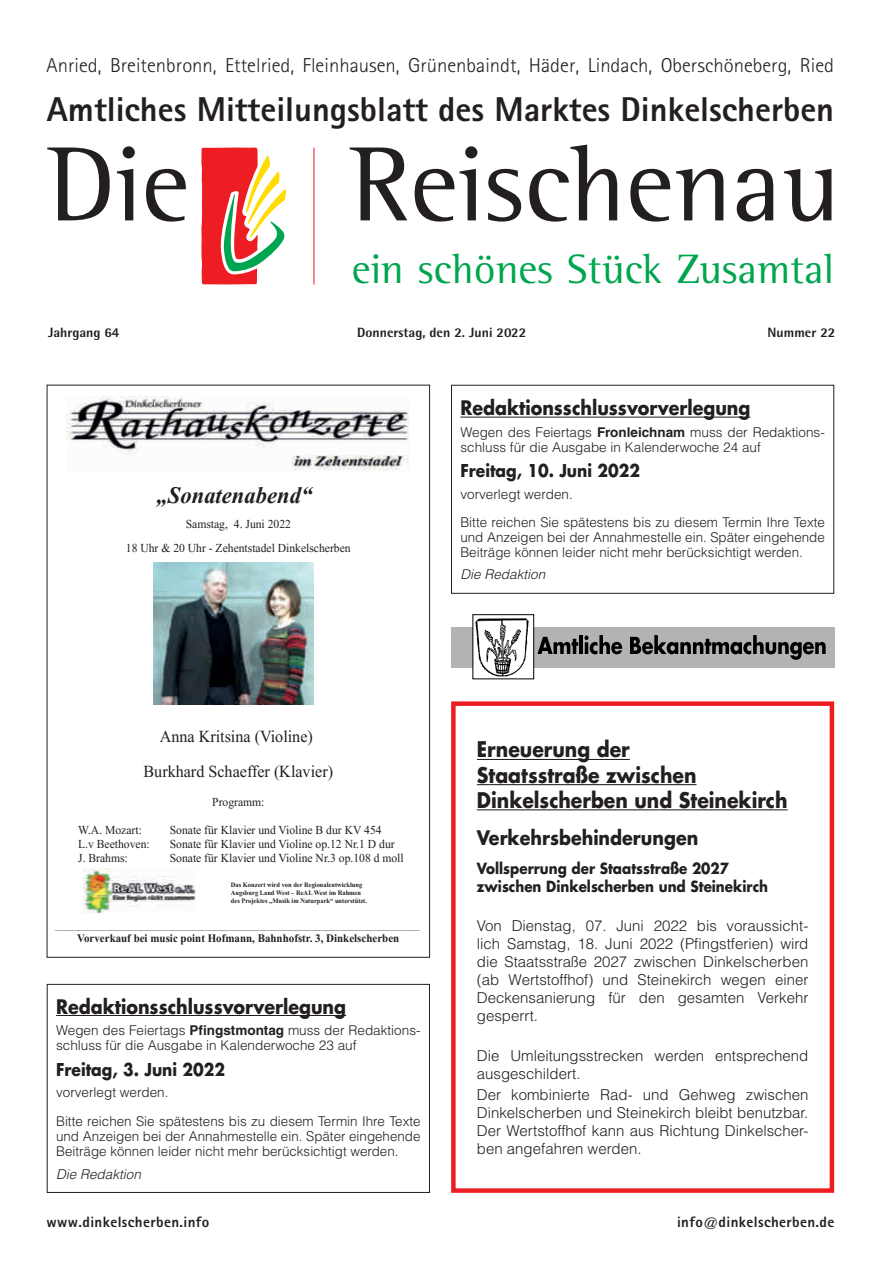
<style>
.page{position:relative;width:881px;height:1263px;background:#fff}
.page>*{position:absolute;margin:0;border:0;box-sizing:border-box;transform-origin:0 0}
.t1{font:108.3px "Agfa Rotis Semi Serif";color:#231f20}
.t2{font:42.15px "Agfa Rotis Semi Serif";color:#00a54f}
.t3{font:800 34.5px "Agfa Rotis Sans Serif";color:#231f20}
.t4{font:italic 700 23.7px "Ybkwpr Times New Roman";color:#231f20;scale:.95 1}
.t5{font:700 21px/25.2px "Futura LT";color:#231f20;scale:.9 1}
.t6{font:300 20.1px "Agfa Rotis Sans Serif";color:#231f20}
.t7{font:700 19.5px "Futura LT";color:#231f20;scale:.9 1}
.t8{font:700 17.25px "Futura LT";color:#231f20;scale:.9 1}
.t9{font:16.95px/35.1px "Qvbdbl Times New Roman";color:#231f20;text-align:center;scale:.95 1}
.t10{font:300 15px/18px "Helvetica LT";color:#231f20;text-align:justify}
.t11{font:700 15px/18px "Futura LT";color:#231f20;scale:.9 1}
.t12{font:800 15px "Agfa Rotis Sans Serif";letter-spacing:.025em;color:#231f20}
.t13{font:300 13.5px/15px "Helvetica LT";color:#231f20}
.t14{font:800 13.5px "Agfa Rotis Semisans";color:#231f20}
.t15{font:italic 300 13.5px "Helvetica LT";color:#231f20}
.t16{font:12.15px/23.4px "Qvbdbl Times New Roman";color:#231f20;text-align:center;scale:.95 1}
.t17{font:700 11.55px "Nxwhkh Times New Roman";color:#231f20;scale:.95 1}
.t18{font:8.1px "Qvbdbl Times New Roman";color:#231f20;scale:.95 1}
.t19{font:700 6.75px/7.8px "Nxwhkh Times New Roman";color:#231f20;scale:.95 1}
.s1{font-weight:700}
</style>
<div class="page">
<hr style="left:313px;top:148px;width:1px;height:136px;background:#ee1d23">
<svg style="left:201px;top:147px;width:85px;height:138px"></svg>
<img style="left:153px;top:563px;width:160px;height:142px">
<img style="left:67px;top:397px;width:342px;height:73px">
<img style="left:83px;top:869px;width:112px;height:43px">
<hr style="left:56px;top:1015px;width:290px;height:1px;background:#231f20">
<div style="left:47px;top:984px;width:382px;height:209px;border:1px solid #231f20"></div>
<hr style="left:460px;top:417px;width:290px;height:1px;background:#231f20">
<div style="left:451px;top:385px;width:382px;height:209px;border:1px solid #231f20"></div>
<div style="left:451px;top:627px;width:382px;height:41px;background:#b3b3b3"></div>
<img style="left:474px;top:618px;width:57px;height:59px">
<svg style="left:537px;top:637px;width:41px;height:17px"></svg>
<hr style="left:579px;top:635px;width:3px;height:19px;background:#000">
<svg style="left:584px;top:635px;width:38px;height:19px"></svg>
<svg style="left:630px;top:635px;width:195px;height:25px"></svg>
<hr style="left:476px;top:759px;width:153px;height:1px;background:#231f20">
<hr style="left:476px;top:784px;width:220px;height:1px;background:#231f20">
<hr style="left:476px;top:809px;width:311px;height:1px;background:#231f20">
<div style="left:451px;top:701px;width:382px;height:492px;border:4px solid #ee1d23"></div>
<h3 class="t6" style="left:47px;top:53px;width:788px">Anried, Breitenbronn, Ettelried, Fleinhausen, Grünenbaindt, Häder, Lindach, Oberschöneberg, Ried</h3>
<h3 class="t3" style="left:47px;top:87px;width:788px">Amtliches Mitteilungsblatt des Marktes Dinkelscherben</h3>
<h1 class="t1" style="left:48px;top:121px;width:143px">Die</h1>
<h1 class="t1" style="left:350px;top:121px;width:490px">Reischenau</h1>
<h2 class="t2" style="left:352px;top:244px;width:483px">ein schönes Stück Zusamtal</h2>
<p class="t14" style="left:48px;top:323px;width:73px">Jahrgang 64</p>
<p class="t14" style="left:357px;top:323px;width:170px">Donnerstag, den 2. Juni 2022</p>
<p class="t14" style="left:767px;top:323px;width:69px">Nummer 22</p>
<h3 class="t4" style="left:157px;top:486px;width:165px">„Sonatenabend“</h3>
<p class="t16" style="left:126px;top:514px;width:238px">Samstag, 4. Juni 2022<br>18 Uhr &amp; 20 Uhr - Zehentstadel Dinkelscherben</p>
<h3 class="t7" style="left:460px;top:395px;width:323px">Redaktionsschlussvorverlegung</h3>
<p class="t13" style="left:460px;top:424px;width:366px">Wegen des Feiertags <span class="s1">Fronleichnam</span> muss der Redaktions&shy;schluss für die Ausgabe in Kalenderwoche 24 auf</p>
<p class="t8" style="left:460px;top:459px;width:201px">Freitag, 10. Juni 2022</p>
<p class="t13" style="left:460px;top:480px;width:366px;line-height:28.5px">vorverlegt werden.<br>Bitte reichen Sie spätestens bis zu diesem Termin Ihre Texte</p>
<p class="t13" style="left:460px;top:530px;width:366px">und Anzeigen bei der Annahmestelle ein. Später eingehende<br>Beiträge können leider nicht mehr berücksichtigt werden.</p>
<p class="t15" style="left:460px;top:566px;width:86px">Die Redaktion</p>
<p class="t9" style="left:143px;top:720px;width:201px">Anna Kritsina (Violine)<br>Burkhard Schaeffer (Klavier)</p>
<p class="t16" style="left:212px;top:791px;width:56px">Programm:</p>
<p class="t16" style="left:78px;top:819px;width:69px">W.A. Mozart:</p>
<p class="t16" style="left:170px;top:819px;width:224px">Sonate für Klavier und Violine B dur KV 454</p>
<p class="t16" style="left:78px;top:833px;width:77px">L.v Beethoven:</p>
<p class="t16" style="left:170px;top:833px;width:238px">Sonate für Klavier und Violine op.12 Nr.1 D dur</p>
<p class="t16" style="left:78px;top:847px;width:54px">J. Brahms:</p>
<p class="t16" style="left:170px;top:847px;width:248px">Sonate für Klavier und Violine Nr.3 op.108 d moll</p>
<p class="t19" style="left:231px;top:881px;width:140px">Das Konzert wird von der Regionalentwicklung<br>Augsburg Land West – ReAL West im Rahmen</p>
<p class="t19" style="left:231px;top:898px;width:145px">des Projektes „Musik im Naturpark“ unterstützt.</p>
<p class="t18" style="left:55px;top:924px;width:385px">______________________________________________________________________________________________</p>
<p class="t17" style="left:77px;top:934px;width:340px">Vorverkauf bei music point Hofmann, Bahnhofstr. 3, Dinkelscherben</p>
<h3 class="t7" style="left:56px;top:993px;width:323px">Redaktionsschlussvorverlegung</h3>
<p class="t13" style="left:56px;top:1022px;width:366px">Wegen des Feiertags <span class="s1">Pfingstmontag</span> muss der Redaktions&shy;schluss für die Ausgabe in Kalenderwoche 23 auf</p>
<p class="t8" style="left:56px;top:1058px;width:189px">Freitag, 3. Juni 2022</p>
<p class="t13" style="left:56px;top:1078px;width:366px;line-height:28.5px">vorverlegt werden.<br>Bitte reichen Sie spätestens bis zu diesem Termin Ihre Texte</p>
<p class="t13" style="left:56px;top:1128px;width:366px">und Anzeigen bei der Annahmestelle ein. Später eingehende<br>Beiträge können leider nicht mehr berücksichtigt werden.</p>
<p class="t15" style="left:56px;top:1165px;width:86px">Die Redaktion</p>
<h3 class="t5" style="left:476px;top:737px;width:346px">Erneuerung der<br>Staatsstraße zwischen<br>Dinkelscherben und Steinekirch</h3>
<h3 class="t7" style="left:476px;top:825px;width:247px">Verkehrsbehinderungen</h3>
<p class="t11" style="left:476px;top:859px;width:325px">Vollsperrung der Staatsstraße 2027 zwischen Dinkelscherben und Steinekirch</p>
<p class="t10" style="left:476px;top:917px;width:333px">Von Dienstag, 07. Juni 2022 bis voraussicht&shy;lich Samstag, 18. Juni 2022 (Pfingstferien) wird die Staatsstraße 2027 zwischen Dinkelscherben (ab Wertstoffhof) und Steinekirch wegen einer Deckensanierung für den gesamten Verkehr gesperrt.</p>
<p class="t10" style="left:476px;top:1047px;width:333px">Die Umleitungsstrecken werden entsprechend ausgeschildert.</p>
<p class="t10" style="left:476px;top:1085px;width:333px">Der kombinierte Rad- und Gehweg zwischen Dinkelscherben und Steinekirch bleibt benutzbar.<br>Der Wertstoffhof kann aus Richtung Dinkelscher&shy;ben angefahren werden.</p>
<p class="t12" style="left:46px;top:1212px;width:164px">www.dinkelscherben.info</p>
<p class="t12" style="left:676px;top:1212px;width:159px">info@dinkelscherben.de</p>
</div>
